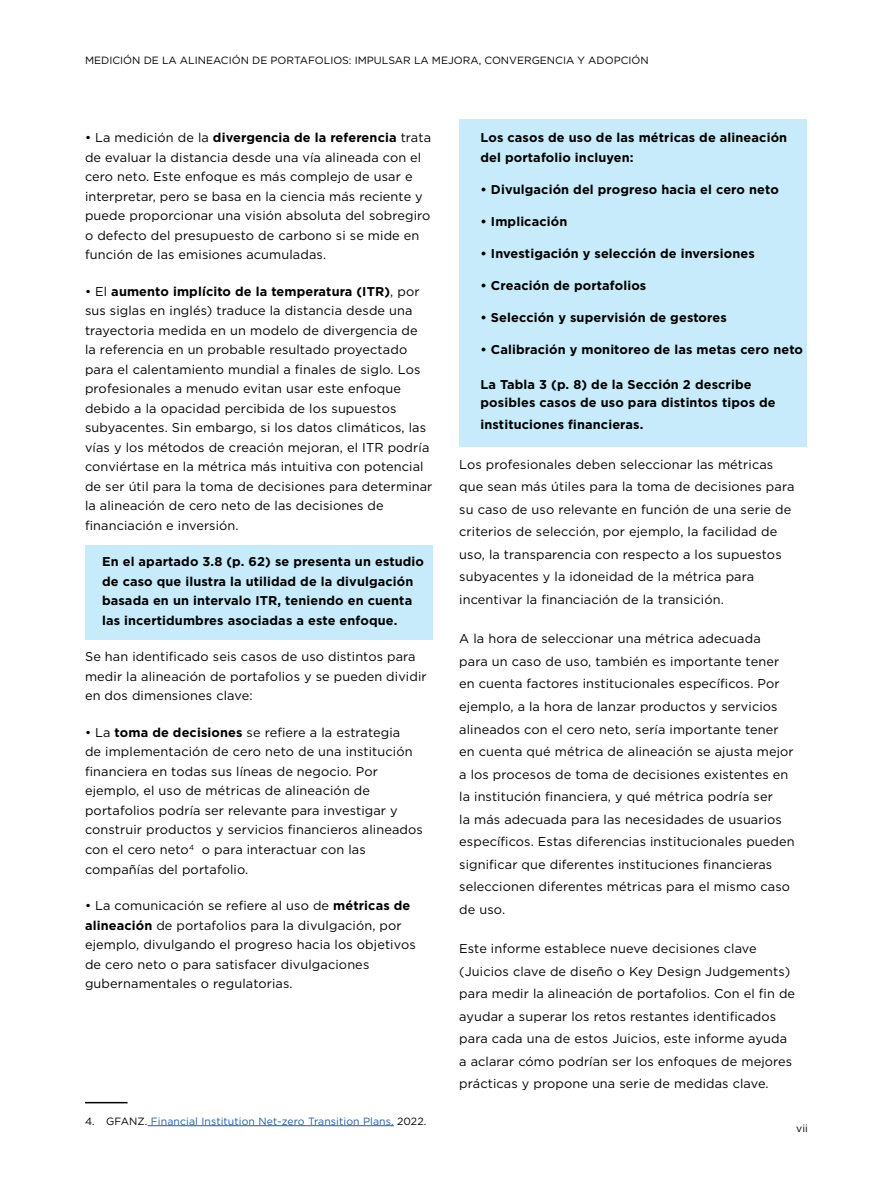
<style>
.page{position:relative;width:893px;height:1187px;background:#fff}
.page>*{position:absolute;margin:0;border:0;box-sizing:border-box;transform-origin:0 0}
.t1{font:12.75px/19.5px "Gotham";letter-spacing:.01em;color:#000}
.t2{font:700 12.75px/19.5px "Gotham";letter-spacing:.01em;color:#000}
.t3{font:10.5px "Gotham";color:#000}
.t4{font:10.5px "Gotham";letter-spacing:.01em;color:#275b9b}
.s1{font-weight:700}
.s2{color:#000}
</style>
<div class="page">
<div style="left:459px;top:119px;width:348px;height:327px;background:#c7ebfa"></div>
<div style="left:86px;top:545px;width:347px;height:94px;background:#c7ebfa"></div>
<hr style="left:85px;top:1101px;width:43px;height:2px;background:#000">
<hr style="left:148px;top:1125px;width:246px;height:1px;background:#275b9b">
<p class="t3" style="left:85px;top:53px;width:565px">MEDICIÓN DE LA ALINEACIÓN DE PORTAFOLIOS: IMPULSAR LA MEJORA, CONVERGENCIA Y ADOPCIÓN</p>
<p class="t1" style="left:85px;top:127px;width:347px">• La medición de la <span class="s1">divergencia de la referencia</span> trata de evaluar la distancia desde una vía alineada con el cero neto. Este enfoque es más complejo de usar e interpretar, pero se basa en la ciencia más reciente y puede proporcionar una visión absoluta del sobregiro o defecto del presupuesto de carbono si se mide en función de las emisiones acumuladas.</p>
<p class="t1" style="left:85px;top:281px;width:349px">• El <span class="s1">aumento implícito de la temperatura (ITR)</span>, por sus siglas en inglés) traduce la distancia desde una trayectoria medida en un modelo de divergencia de<br>la referencia en un probable resultado proyectado para el calentamiento mundial a finales de siglo. Los profesionales a menudo evitan usar este enfoque debido a la opacidad percibida de los supuestos subyacentes. Sin embargo, si los datos climáticos, las vías y los métodos de creación mejoran, el ITR podría conviértase en la métrica más intuitiva con potencial de ser útil para la toma de decisiones para determinar la alineación de cero neto de las decisiones de financiación e inversión.</p>
<p class="t2" style="left:102px;top:552px;width:324px">En el apartado 3.8 (p. 62) se presenta un estudio de caso que ilustra la utilidad de la divulgación basada en un intervalo ITR, teniendo en cuenta las incertidumbres asociadas a este enfoque.</p>
<p class="t1" style="left:85px;top:646px;width:343px">Se han identificado seis casos de uso distintos para medir la alineación de portafolios y se pueden dividir en dos dimensiones clave:</p>
<p class="t1" style="left:85px;top:722px;width:339px">• La <span class="s1">toma de decisiones</span> se refiere a la estrategia<br>de implementación de cero neto de una institución financiera en todas sus líneas de negocio. Por ejemplo, el uso de métricas de alineación de portafolios podría ser relevante para investigar y construir productos y servicios financieros alineados con el cero neto<sup>4</sup> o para interactuar con las compañías del portafolio.</p>
<p class="t1" style="left:85px;top:895px;width:332px">• La comunicación se refiere al uso de <span class="s1">métricas de alineación</span> de portafolios para la divulgación, por ejemplo, divulgando el progreso hacia los objetivos de cero neto o para satisfacer divulgaciones gubernamentales o regulatorias.</p>
<p class="t4" style="left:85px;top:1114px;width:343px"><span class="s2">4. GFANZ.</span> Financial Institution Net-zero Transition Plans, <span class="s2">2022.</span></p>
<p class="t2" style="left:480px;top:128px;width:308px">Los casos de uso de las métricas de alineación del portafolio incluyen:</p>
<p class="t2" style="left:480px;top:179px;width:300px">• Divulgación del progreso hacia el cero neto</p>
<p class="t2" style="left:480px;top:211px;width:88px">• Implicación</p>
<p class="t2" style="left:480px;top:243px;width:276px">• Investigación y selección de inversiones</p>
<p class="t2" style="left:480px;top:275px;width:167px">• Creación de portafolios</p>
<p class="t2" style="left:480px;top:307px;width:248px">• Selección y supervisión de gestores</p>
<p class="t2" style="left:480px;top:339px;width:324px">• Calibración y monitoreo de las metas cero neto</p>
<p class="t2" style="left:480px;top:375px;width:297px;line-height:18px">La Tabla 3 (p. 8) de la Sección 2 describe posibles casos de uso para distintos tipos de</p>
<p class="t2" style="left:480px;top:415px;width:164px">instituciones financieras.</p>
<p class="t1" style="left:459px;top:452px;width:337px;line-height:22.5px">Los profesionales deben seleccionar las métricas que sean más útiles para la toma de decisiones para su caso de uso relevante en función de una serie de criterios de selección, por ejemplo, la facilidad de uso, la transparencia con respecto a los supuestos subyacentes y la idoneidad de la métrica para incentivar la financiación de la transición.</p>
<p class="t1" style="left:459px;top:627px;width:337px;line-height:22.5px">A la hora de seleccionar una métrica adecuada<br>para un caso de uso, también es importante tener en cuenta factores institucionales específicos. Por ejemplo, a la hora de lanzar productos y servicios alineados con el cero neto, sería importante tener en cuenta qué métrica de alineación se ajusta mejor a los procesos de toma de decisiones existentes en la institución financiera, y qué métrica podría ser<br>la más adecuada para las necesidades de usuarios específicos. Estas diferencias institucionales pueden significar que diferentes instituciones financieras seleccionen diferentes métricas para el mismo caso de uso.</p>
<p class="t1" style="left:459px;top:937px;width:337px;line-height:22.5px">Este informe establece nueve decisiones clave (Juicios clave de diseño o Key Design Judgements) para medir la alineación de portafolios. Con el fin de ayudar a superar los retos restantes identificados para cada una de estos Juicios, este informe ayuda a aclarar cómo podrían ser los enfoques de mejores prácticas y propone una serie de medidas clave.</p>
<p class="t3" style="left:796px;top:1121px;width:13px">vii</p>
</div>
